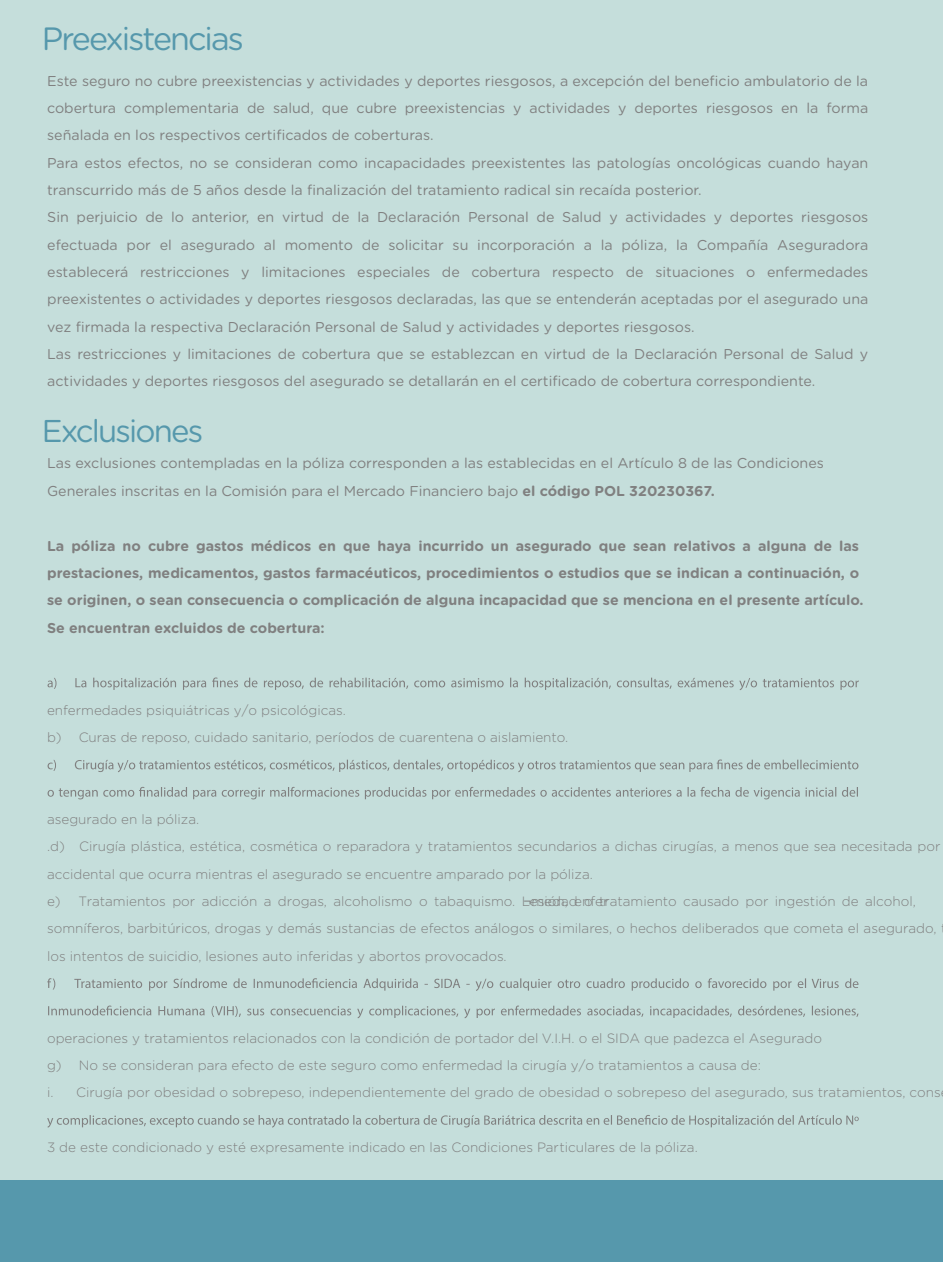
<style>
.page{position:relative;width:943px;height:1262px;background:#fff}
.page>*{position:absolute;margin:0;border:0;box-sizing:border-box;transform-origin:0 0}
.t1{font:32.25px "Gotham Rounded";letter-spacing:-.06em;color:#5698ac}
.t2{font:31.5px "Gotham Rounded";letter-spacing:-.06em;color:#5698ac}
.t3{font:14.25px/27.3px "Gotham Rounded";color:#808080}
.t4{font:700 14.25px/27.3px "Gotham Rounded";color:#808080}
.t5{font:300 13.5px/27.3px "Gotham Rounded";color:#808080}
.s1{font-weight:700}
.s2{font-family:"Azo Sans";font-weight:400}
</style>
<div class="page">
<div style="left:0;top:0;width:943px;height:1194px;background:#c5dedb"></div>
<svg style="left:47px;top:677px;width:811px;height:13px"></svg>
<svg style="left:48px;top:759px;width:810px;height:13px"></svg>
<svg style="left:48px;top:786px;width:810px;height:13px"></svg>
<svg style="left:47px;top:978px;width:811px;height:12px"></svg>
<svg style="left:48px;top:1005px;width:810px;height:13px"></svg>
<svg style="left:47px;top:1115px;width:811px;height:12px"></svg>
<div style="left:0;top:1179px;width:943px;height:82px;background:#5698ac"></div>
<h1 class="t1" style="left:42px;top:16px;width:204px">Preexistencias</h1>
<p class="t3" style="left:47px;top:66px;width:822px">Este seguro no cubre preexistencias y actividades y deportes riesgosos, a excepción del beneficio ambulatorio de la cobertura complementaria de salud, que cubre preexistencias y actividades y deportes riesgosos en la forma señalada en los respectivos certificados de coberturas.<br>Para estos efectos, no se consideran como incapacidades preexistentes las patologías oncológicas cuando hayan transcurrido más de 5 años desde la finalización del tratamiento radical sin recaída posterior.<br>Sin perjuicio de lo anterior, en virtud de la Declaración Personal de Salud y actividades y deportes riesgosos efectuada por el asegurado al momento de solicitar su incorporación a la póliza, la Compañía Aseguradora establecerá restricciones y limitaciones especiales de cobertura respecto de situaciones o enfermedades preexistentes o actividades y deportes riesgosos declaradas, las que se entenderán aceptadas por el asegurado una vez firmada la respectiva Declaración Personal de Salud y actividades y deportes riesgosos.<br>Las restricciones y limitaciones de cobertura que se establezcan en virtud de la Declaración Personal de Salud y actividades y deportes riesgosos del asegurado se detallarán en el certificado de cobertura correspondiente.</p>
<h2 class="t2" style="left:42px;top:409px;width:163px">Exclusiones</h2>
<p class="t3" style="left:47px;top:449px;width:778px">Las exclusiones contempladas en la póliza corresponden a las establecidas en el Artículo 8 de las Condiciones<br>Generales inscritas en la Comisión para el Mercado Financiero bajo <span class="s1">el código POL 320230367.</span></p>
<p class="t4" style="left:47px;top:531px;width:818px">La póliza no cubre gastos médicos en que haya incurrido un asegurado que sean relativos a alguna de las prestaciones, medicamentos, gastos farmacéuticos, procedimientos o estudios que se indican a continuación, o se originen, o sean consecuencia o complicación de alguna incapacidad que se menciona en el presente artículo.<br>Se encuentran excluidos de cobertura:</p>
<p class="t5" style="left:47px;top:695px;width:522px">enfermedades psiquiátricas y/o psicológicas.<br>b) Curas de reposo, cuidado sanitario, períodos de cuarentena o aislamiento.</p>
<p class="t5" style="left:47px;top:804px;width:895px">asegurado en la póliza.<br>.d) Cirugía plástica, estética, cosmética o reparadora y tratamientos secundarios a dichas cirugías, a menos que sea necesitada por accidental que ocurra mientras el asegurado se encuentre amparado por la póliza.<br>e) Tratamientos por adicción a drogas, alcoholismo o tabaquismo. L<span class="s2">¬</span>esión,</p>
<p class="t5" style="left:47px;top:886px;width:891px;text-indent:484px">medadenofetratamiento causado por ingestión de alcohol, somníferos, barbitúricos, drogas y demás sustancias de efectos análogos o similares, o hechos deliberados que cometa el asegurado, los intentos de suicidio, lesiones auto inferidas y abortos provocados.</p>
<p class="t5" style="left:47px;top:1023px;width:895px">operaciones y tratamientos relacionados con la condición de portador del V.I.H. o el SIDA que padezca el Asegurado<br>g) No se consideran para efecto de este seguro como enfermedad la cirugía y/o tratamientos a causa de:<br>i. Cirugía por obesidad o sobrepeso, independientemente del grado de obesidad o sobrepeso del asegurado, sus tratamientos, cons</p>
<p class="t5" style="left:47px;top:1132px;width:652px">3 de este condicionado y esté expresamente indicado en las Condiciones Particulares de la póliza.</p>
</div>
